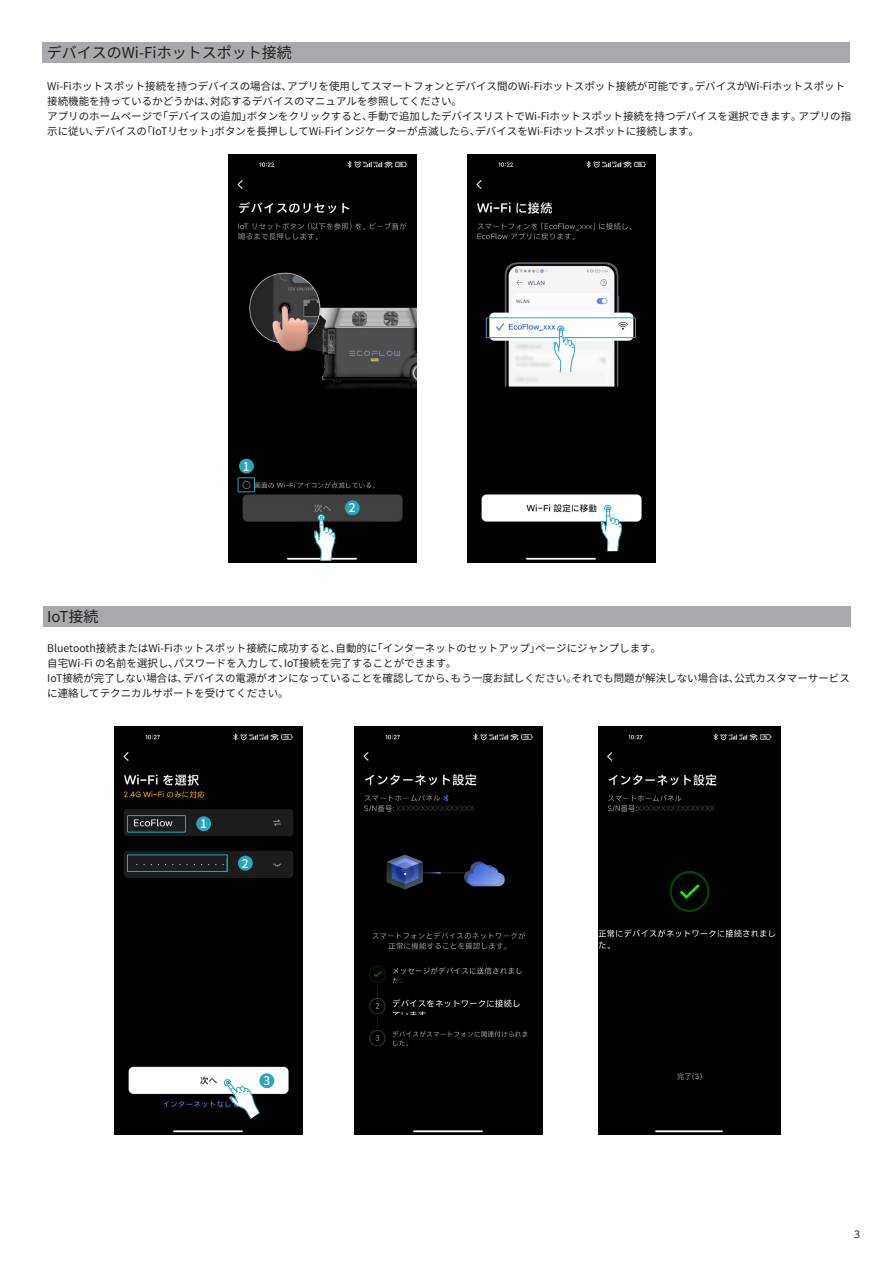
<style>
.page{position:relative;width:893px;height:1263px;background:#fff}
.page>*{position:absolute;margin:0;border:0;box-sizing:border-box;transform-origin:0 0}
.正文{font:15px "Noto Sans JP";color:#231f20}
.正文-2{font:500 12px "Noto Sans SC";color:#fff}
.正文-3{font:10.5px/15px "Noto Sans JP";color:#231f20}
.t1{font:10.5px "Noto Sans";color:#231f20}
.t2{font:7.5px "Nunito Sans";color:#424242}
</style>
<div class="page">
<img style="left:114px;top:727px;width:189px;height:407px">
<img style="left:354px;top:727px;width:189px;height:407px">
<div style="left:599px;top:727px;width:181px;height:407px;background:#010101"></div>
<img style="left:228px;top:154px;width:188px;height:408px">
<img style="left:467px;top:154px;width:188px;height:408px">
<div style="left:43px;top:43px;width:807px;height:20px;background:#a8a9ad"></div>
<div style="left:43px;top:606px;width:807px;height:20px;background:#a8a9ad"></div>
<div style="left:196px;top:816px;width:15px;height:15px;background:#28a6bf;border-radius:50%"></div>
<div style="left:238px;top:856px;width:15px;height:14px;background:#28a6bf;border-radius:50%"></div>
<div style="left:259px;top:1073px;width:15px;height:15px;background:#28a6bf;border-radius:50%"></div>
<div style="left:127px;top:815px;width:59px;height:17px;border:1px solid #28a6bf"></div>
<div style="left:127px;top:854px;width:101px;height:18px;border:1px solid #28a6bf"></div>
<svg style="left:223px;top:1078px;width:37px;height:41px"></svg>
<div style="left:239px;top:459px;width:15px;height:14px;background:#28a6bf;border-radius:50%"></div>
<div style="left:345px;top:500px;width:15px;height:15px;background:#28a6bf;border-radius:50%"></div>
<div style="left:238px;top:477px;width:17px;height:15px;border:1px solid #28a6bf"></div>
<div style="left:486px;top:317px;width:150px;height:21px;border:1px solid #28a6bf"></div>
<svg style="left:314px;top:514px;width:22px;height:47px"></svg>
<svg style="left:553px;top:325px;width:22px;height:48px"></svg>
<svg style="left:600px;top:505px;width:22px;height:47px"></svg>
<div style="left:396px;top:805px;width:78px;height:7px;background:#010101"></div>
<div style="left:637px;top:805px;width:77px;height:7px;background:#010101"></div>
<p class="正文" style="left:47px;top:44px;width:246px">デバイスのWi-Fiホットスポット接続</p>
<p class="正文-3" style="left:47px;top:79px;width:799px">Wi-Fiホットスポット接続を持つデバイスの場合は､アプリを使用してスマートフォンとデバイス間のWi-Fiホットスポット接続が可能です｡デバイスがWi-Fiホットスポット接続機能を持っているかどうかは､対応するデバイスのマニュアルを参照してください｡</p>
<p class="正文-3" style="left:47px;top:109px;width:805px">アプリのホームページで｢デバイスの追加｣ボタンをクリックすると､手動で追加したデバイスリストでWi-Fiホットスポット接続を持つデバイスを選択できます｡ アプリの指示に従い､デバイスの｢IoTリセット｣ボタンを長押ししてWi-Fiインジケーターが点滅したら､デバイスをWi-Fiホットスポットに接続します｡</p>
<p class="正文" style="left:47px;top:608px;width:53px">IoT接続</p>
<p class="正文-2" style="left:243px;top:459px;width:8px">1</p>
<p class="正文-2" style="left:349px;top:501px;width:8px">2</p>
<p class="正文-3" style="left:47px;top:641px;width:610px">Bluetooth接続またはWi-Fiホットスポット接続に成功すると､自動的に｢インターネットのセットアップ｣ページにジャンプします｡</p>
<p class="正文-3" style="left:47px;top:656px;width:406px">自宅Wi-Fi の名前を選択し､パスワードを入力して､IoT接続を完了することができます｡</p>
<p class="正文-3" style="left:47px;top:671px;width:804px">IoT接続が完了しない場合は､デバイスの電源がオンになっていることを確認してから､もう一度お試しください｡それでも問題が解決しない場合は､公式カスタマーサービスに連絡してテクニカルサポートを受けてください｡</p>
<p class="正文-2" style="left:200px;top:817px;width:8px">1</p>
<p class="正文-2" style="left:242px;top:856px;width:8px">2</p>
<p class="正文-2" style="left:263px;top:1074px;width:8px">3</p>
<p class="t2" style="left:396px;top:803px;width:79px">XXXXXXXXXXXXXXXX</p>
<p class="t2" style="left:637px;top:803px;width:79px">XXXXXXXXXXXXXXXX</p>
<p class="t1" style="left:854px;top:1228px;width:8px">3</p>
</div>
